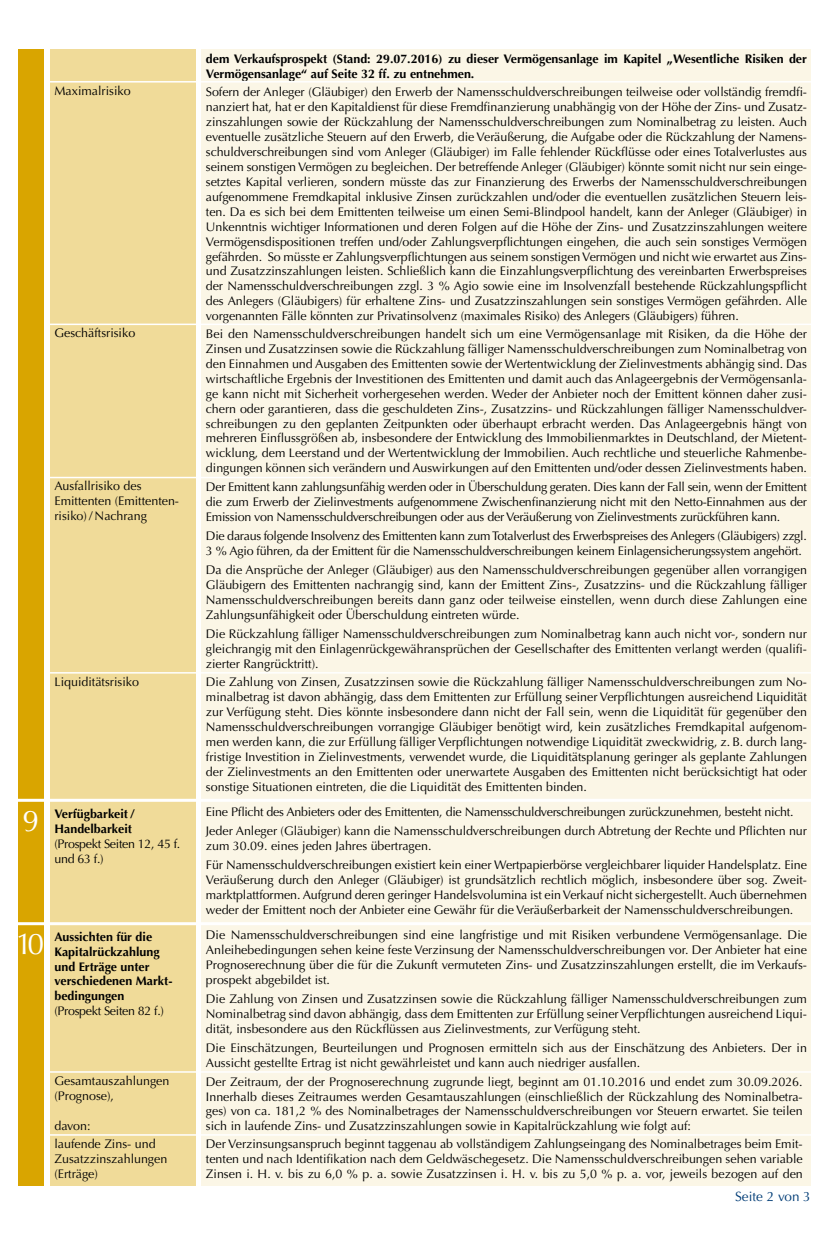
<style>
.page{position:relative;width:830px;height:1234px;background:#fff}
.page>*{position:absolute;margin:0;border:0;box-sizing:border-box;transform-origin:0 0}
.t1{font:30px "Optima LT Std";color:#fff}
.t2{font:13.5px "Optima LT Std";color:#003c76}
.t3{font:12.45px/15px "Optima LT Std";color:#000;text-align:justify}
.t4{font:12.45px/15px "Optima LT Std";letter-spacing:-.02em;color:#000}
.t5{font:700 12.45px/15px "Optima LT Std";color:#000}
.t6{font:12.45px/15px "Optima LT Std";letter-spacing:-.025em;color:#000}
</style>
<div class="page">
<div style="left:50px;top:49px;width:145px;height:1135px;background:#f0db99"></div>
<div style="left:18px;top:49px;width:26px;height:1135px;background:#d9a500"></div>
<div style="left:201px;top:49px;width:609px;height:1136px;background:#fbf6e6"></div>
<hr style="left:46px;top:81px;width:783px;height:1px;background:#fff">
<hr style="left:46px;top:323px;width:783px;height:2px;background:#fff">
<hr style="left:46px;top:476px;width:783px;height:2px;background:#fff">
<hr style="left:46px;top:672px;width:783px;height:1px;background:#fff">
<hr style="left:16px;top:798px;width:807px;height:3px;background:#fff">
<hr style="left:13px;top:922px;width:807px;height:3px;background:#fff">
<hr style="left:46px;top:1070px;width:783px;height:2px;background:#fff">
<hr style="left:46px;top:1133px;width:783px;height:2px;background:#fff">
<p class="t3" style="left:54px;top:84px;width:78px">Maximalrisiko</p>
<p class="t3" style="left:54px;top:325px;width:82px">Geschäftsrisiko</p>
<p class="t3" style="left:54px;top:478px;width:126px;text-align:left">Ausfallrisiko des<br>Emittenten (Emittenten&shy;risiko) / Nachrang</p>
<p class="t3" style="left:54px;top:674px;width:86px">Liquiditätsrisiko</p>
<h1 class="t1" style="left:23px;top:803px;width:18px">9</h1>
<p class="t5" style="left:54px;top:806px;width:82px">Verfügbarkeit /<br>Handelbarkeit</p>
<p class="t6" style="left:54px;top:836px;width:127px">(Prospekt Seiten 12, 45 f. und 63 f.)</p>
<h1 class="t1" style="left:16px;top:926px;width:30px">10</h1>
<p class="t5" style="left:54px;top:928px;width:119px">Aussichten für die<br>Kapitalrückzahlung und Erträge unter verschiedenen Markt&shy;bedingungen</p>
<p class="t6" style="left:54px;top:1003px;width:111px">(Prospekt Seiten 82 f.)</p>
<p class="t3" style="left:54px;top:1073px;width:116px">Gesamtauszahlungen (Prognose),</p>
<p class="t3" style="left:54px;top:1116px;width:103px;line-height:17.9px">davon:<br>laufende Zins- und</p>
<p class="t3" style="left:54px;top:1151px;width:114px">Zusatzzinszahlungen (Erträge)</p>
<p class="t5" style="left:206px;top:51px;width:602px">dem Verkaufsprospekt (Stand: 29.07.2016) zu dieser Vermögensanlage im Kapitel „Wesentliche Risiken der<br>Vermögensanlage“ auf Seite 32 ff. zu entnehmen.</p>
<p class="t3" style="left:206px;top:84px;width:602px">Sofern der Anleger (Gläubiger) den Erwerb der Namensschuldverschreibungen teilweise oder vollständig fremdfi&shy;nanziert hat, hat er den Kapitaldienst für diese Fremdfinanzierung unabhängig von der Höhe der Zins- und Zusatz&shy;zinszahlungen sowie der Rückzahlung der Namensschuldverschreibungen zum Nominalbetrag zu leisten. Auch eventuelle zusätzliche Steuern auf den Erwerb, die Veräußerung, die Aufgabe oder die Rückzahlung der Namens&shy;schuldverschreibungen sind vom Anleger (Gläubiger) im Falle fehlender Rückflüsse oder eines Totalverlustes aus seinem sonstigen Vermögen zu begleichen. Der betreffende Anleger (Gläubiger) könnte somit nicht nur sein einge&shy;setztes Kapital verlieren, sondern müsste das zur Finanzierung des Erwerbs der Namensschuldverschreibungen aufgenommene Fremdkapital inklusive Zinsen zurückzahlen und/oder die eventuellen zusätzlichen Steuern leis&shy;ten. Da es sich bei dem Emittenten teilweise um einen Semi-Blindpool handelt, kann der Anleger (Gläubiger) in Unkenntnis wichtiger Informationen und deren Folgen auf die Höhe der Zins- und Zusatzzinszahlungen weitere Vermögensdispositionen treffen und/oder Zahlungsverpflichtungen eingehen, die auch sein sonstiges Vermögen gefährden. So müsste er Zahlungsverpflichtungen aus seinem sonstigen Vermögen und nicht wie erwartet aus Zins&shy;und Zusatzzinszahlungen leisten. Schließlich kann die Einzahlungsverpflichtung des vereinbarten Erwerbspreises der Namensschuldverschreibungen zzgl. 3 % Agio sowie eine im Insolvenzfall bestehende Rückzahlungspflicht des Anlegers (Gläubigers) für erhaltene Zins- und Zusatzzinszahlungen sein sonstiges Vermögen gefährden. Alle vorgenannten Fälle könnten zur Privatinsolvenz (maximales Risiko) des Anlegers (Gläubigers) führen.</p>
<p class="t3" style="left:206px;top:326px;width:602px">Bei den Namensschuldverschreibungen handelt sich um eine Vermögensanlage mit Risiken, da die Höhe der Zinsen und Zusatzzinsen sowie die Rückzahlung fälliger Namensschuldverschreibungen zum Nominalbetrag von den Einnahmen und Ausgaben des Emittenten sowie der Wertentwicklung der Zielinvestments abhängig sind. Das wirtschaftliche Ergebnis der Investitionen des Emittenten und damit auch das Anlageergebnis der Vermögensanla&shy;ge kann nicht mit Sicherheit vorhergesehen werden. Weder der Anbieter noch der Emittent können daher zusi&shy;chern oder garantieren, dass die geschuldeten Zins-, Zusatzzins- und Rückzahlungen fälliger Namensschuldver&shy;schreibungen zu den geplanten Zeitpunkten oder überhaupt erbracht werden. Das Anlageergebnis hängt von mehreren Einflussgrößen ab, insbesondere der Entwicklung des Immobilienmarktes in Deutschland, der Mietent&shy;wicklung, dem Leerstand und der Wertentwicklung der Immobilien. Auch rechtliche und steuerliche Rahmenbe&shy;dingungen können sich verändern und Auswirkungen auf den Emittenten und/oder dessen Zielinvestments haben.</p>
<p class="t3" style="left:206px;top:479px;width:602px">Der Emittent kann zahlungsunfähig werden oder in Überschuldung geraten. Dies kann der Fall sein, wenn der Emittent die zum Erwerb der Zielinvestments aufgenommene Zwischenfinanzierung nicht mit den Netto-Einnahmen aus der Emission von Namensschuldverschreibungen oder aus der Veräußerung von Zielinvestments zurückführen kann.</p>
<p class="t4" style="left:206px;top:528px;width:602px">Die daraus folgende Insolvenz des Emittenten kann zum Totalverlust des Erwerbspreises des Anlegers (Gläubigers) zzgl.<br>3 % Agio führen, da der Emittent für die Namensschuldverschreibungen keinem Einlagensicherungssystem angehört.</p>
<p class="t3" style="left:206px;top:562px;width:602px">Da die Ansprüche der Anleger (Gläubiger) aus den Namensschuldverschreibungen gegenüber allen vorrangigen Gläubigern des Emittenten nachrangig sind, kann der Emittent Zins-, Zusatzzins- und die Rückzahlung fälliger Namensschuldverschreibungen bereits dann ganz oder teilweise einstellen, wenn durch diese Zahlungen eine Zahlungsunfähigkeit oder Überschuldung eintreten würde.</p>
<p class="t3" style="left:206px;top:626px;width:602px">Die Rückzahlung fälliger Namensschuldverschreibungen zum Nominalbetrag kann auch nicht vor-, sondern nur gleichrangig mit den Einlagenrückgewähransprüchen der Gesellschafter des Emittenten verlangt werden (qualifi&shy;zierter Rangrücktritt).</p>
<p class="t3" style="left:206px;top:674px;width:602px">Die Zahlung von Zinsen, Zusatzzinsen sowie die Rückzahlung fälliger Namensschuldverschreibungen zum No&shy;minalbetrag ist davon abhängig, dass dem Emittenten zur Erfüllung seiner Verpflichtungen ausreichend Liquidität zur Verfügung steht. Dies könnte insbesondere dann nicht der Fall sein, wenn die Liquidität für gegenüber den Namensschuldverschreibungen vorrangige Gläubiger benötigt wird, kein zusätzliches Fremdkapital aufgenom&shy;men werden kann, die zur Erfüllung fälliger Verpflichtungen notwendige Liquidität zweckwidrig, z. B. durch lang&shy;fristige Investition in Zielinvestments, verwendet wurde, die Liquiditätsplanung geringer als geplante Zahlungen der Zielinvestments an den Emittenten oder unerwartete Ausgaben des Emittenten nicht berücksichtigt hat oder sonstige Situationen eintreten, die die Liquidität des Emittenten binden.</p>
<p class="t4" style="left:206px;top:801px;width:602px;line-height:19.2px">Eine Pflicht des Anbieters oder des Emittenten, die Namensschuldverschreibungen zurückzunehmen, besteht nicht.<br>Jeder Anleger (Gläubiger) kann die Namensschuldverschreibungen durch Abtretung der Rechte und Pflichten nur</p>
<p class="t3" style="left:206px;top:836px;width:602px;line-height:19.2px">zum 30.09. eines jeden Jahres übertragen.<br>Für Namensschuldverschreibungen existiert kein einer Wertpapierbörse vergleichbarer liquider Handelsplatz. Eine</p>
<p class="t3" style="left:206px;top:872px;width:602px">Veräußerung durch den Anleger (Gläubiger) ist grundsätzlich rechtlich möglich, insbesondere über sog. Zweit&shy;marktplattformen. Aufgrund deren geringer Handelsvolumina ist ein Verkauf nicht sichergestellt. Auch übernehmen weder der Emittent noch der Anbieter eine Gewähr für die Veräußerbarkeit der Namensschuldverschreibungen.</p>
<p class="t3" style="left:206px;top:927px;width:602px">Die Namensschuldverschreibungen sind eine langfristige und mit Risiken verbundene Vermögensanlage. Die Anleihebedingungen sehen keine feste Verzinsung der Namensschuldverschreibungen vor. Der Anbieter hat eine Prognoserechnung über die für die Zukunft vermuteten Zins- und Zusatzzinszahlungen erstellt, die im Verkaufs&shy;prospekt abgebildet ist.</p>
<p class="t3" style="left:206px;top:991px;width:602px">Die Zahlung von Zinsen und Zusatzzinsen sowie die Rückzahlung fälliger Namensschuldverschreibungen zum Nominalbetrag sind davon abhängig, dass dem Emittenten zur Erfüllung seiner Verpflichtungen ausreichend Liqui&shy;dität, insbesondere aus den Rückflüssen aus Zielinvestments, zur Verfügung steht.</p>
<p class="t3" style="left:206px;top:1040px;width:602px">Die Einschätzungen, Beurteilungen und Prognosen ermitteln sich aus der Einschätzung des Anbieters. Der in<br>Aussicht gestellte Ertrag ist nicht gewährleistet und kann auch niedriger ausfallen.</p>
<p class="t3" style="left:206px;top:1073px;width:598px">Der Zeitraum, der der Prognoserechnung zugrunde liegt, beginnt am 01.10.2016 und endet zum 30.09.2026.<br>Innerhalb dieses Zeitraumes werden Gesamtauszahlungen (einschließlich der Rückzahlung des Nominalbetra&shy;ges) von ca. 181,2 % des Nominalbetrages der Namensschuldverschreibungen vor Steuern erwartet. Sie teilen sich in laufende Zins- und Zusatzzinszahlungen sowie in Kapitalrückzahlung wie folgt auf:</p>
<p class="t3" style="left:206px;top:1136px;width:598px">Der Verzinsungsanspruch beginnt taggenau ab vollständigem Zahlungseingang des Nominalbetrages beim Emit&shy;tenten und nach Identifikation nach dem Geldwäschegesetz. Die Namensschuldverschreibungen sehen variable Zinsen i. H. v. bis zu 6,0 % p. a. sowie Zusatzzinsen i. H. v. bis zu 5,0 % p. a. vor, jeweils bezogen auf den</p>
<p class="t2" style="left:734px;top:1188px;width:77px">Seite 2 von 3</p>
</div>
